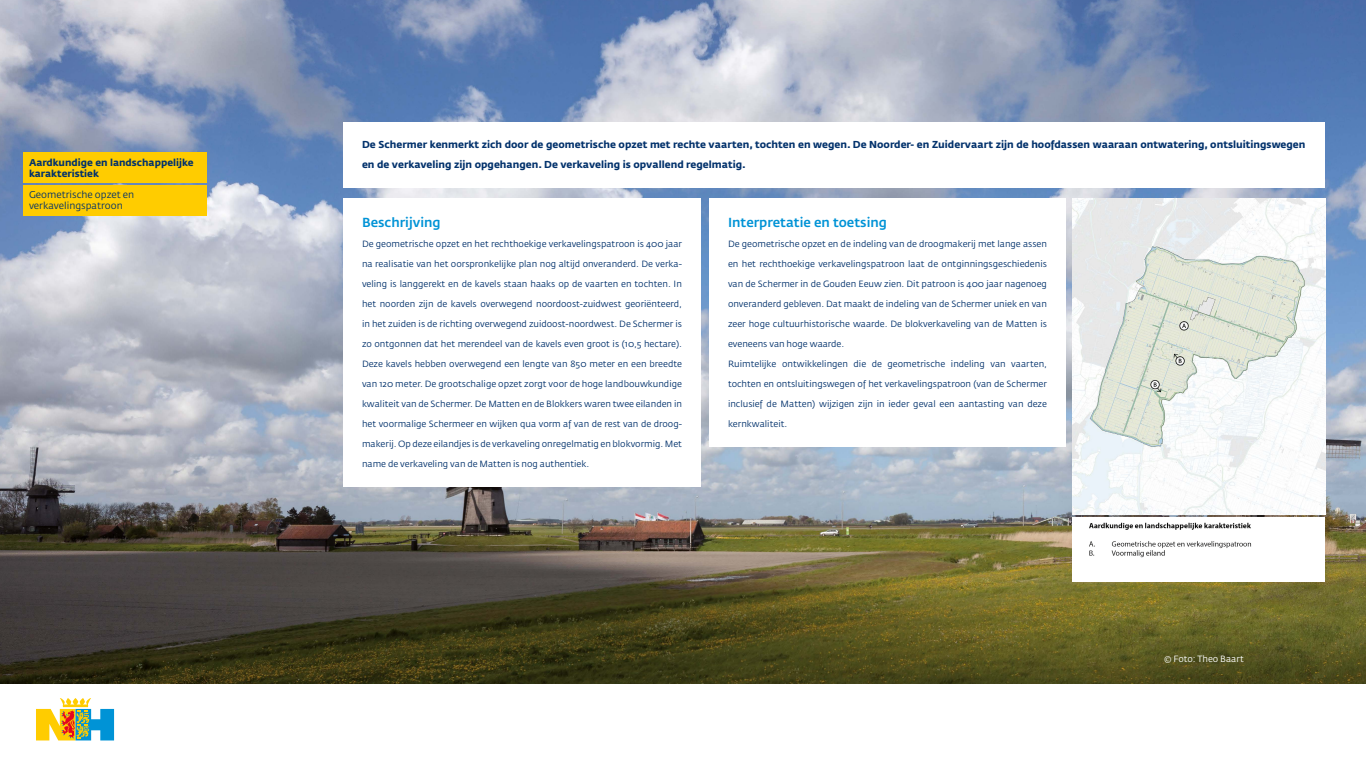
<style>
.page{position:relative;width:1366px;height:768px;background:#fff}
.page>*{position:absolute;margin:0;border:0;box-sizing:border-box;transform-origin:0 0}
.Txt{font:500 13px "Fedra Sans Std";color:#0093d6}
.txt_bold{font:700 10px/20px "Fedra Sans Std";color:#03326c}
.t1{font:700 9.8px/11.7px "Fedra Sans Std";color:#03326c}
.NAV_tekst_actief{font:9.8px/11.7px "Fedra Sans Std";color:#03326c}
.Txt-2{font:9px "Fedra Sans Std";color:#03326c}
.t2{font:9px "Fedra Sans Std";color:#fff}
</style>
<div class="page">
<img style="left:0;top:0;width:1366px;height:684px">
<svg style="left:36px;top:698px;width:78px;height:42px"></svg>
<img style="left:1072px;top:198px;width:253px;height:317px">
<img style="left:1072px;top:517px;width:253px;height:65px">
<div style="left:709px;top:198px;width:357px;height:248px;background:#fff"></div>
<div style="left:343px;top:198px;width:358px;height:288px;background:#fff"></div>
<div style="left:343px;top:122px;width:982px;height:66px;background:#fff"></div>
<div style="left:23px;top:185px;width:184px;height:30px;background:#fc0"></div>
<div style="left:23px;top:153px;width:184px;height:30px;background:#fc0"></div>
<p class="t1" style="left:29px;top:156px;width:166px">Aardkundige en landschappelijke karakteristiek</p>
<p class="NAV_tekst_actief" style="left:29px;top:189px;width:107px">Geometrische opzet en verkavelingspatroon</p>
<p class="txt_bold" style="left:362px;top:135px;width:945px">De Schermer kenmerkt zich door de geometrische opzet met rechte vaarten, tochten en wegen. De Noorder- en Zuidervaart zijn de hoofdassen waaraan ontwatering, ontsluitingswegen en de verkaveling zijn opgehangen. De verkaveling is opvallend regelmatig.</p>
<p class="Txt" style="left:362px;top:214px;width:80px">Beschrijving</p>
<p class="Txt-2" style="left:362px;top:239px;width:322px">De geometrische opzet en het rechthoekige verkavelingspatroon is 400 jaar</p>
<p class="Txt-2" style="left:362px;top:259px;width:322px">na realisatie van het oorspronkelijke plan nog altijd onveranderd. De verka-</p>
<p class="Txt-2" style="left:362px;top:279px;width:321px">veling is langgerekt en de kavels staan haaks op de vaarten en tochten. In</p>
<p class="Txt-2" style="left:362px;top:299px;width:322px">het noorden zijn de kavels overwegend noordoost-zuidwest georiënteerd,</p>
<p class="Txt-2" style="left:362px;top:319px;width:322px">in het zuiden is de richting overwegend zuidoost-noordwest. De Schermer is</p>
<p class="Txt-2" style="left:362px;top:339px;width:322px">zo ontgonnen dat het merendeel van de kavels even groot is (10,5 hectare).</p>
<p class="Txt-2" style="left:362px;top:359px;width:322px">Deze kavels hebben overwegend een lengte van 850 meter en een breedte</p>
<p class="Txt-2" style="left:362px;top:379px;width:322px">van 120 meter. De grootschalige opzet zorgt voor de hoge landbouwkundige</p>
<p class="Txt-2" style="left:362px;top:399px;width:321px">kwaliteit van de Schermer. De Matten en de Blokkers waren twee eilanden in</p>
<p class="Txt-2" style="left:362px;top:419px;width:322px">het voormalige Schermeer en wijken qua vorm af van de rest van de droog-</p>
<p class="Txt-2" style="left:362px;top:439px;width:322px">makerij. Op deze eilandjes is de verkaveling onregelmatig en blokvormig. Met</p>
<p class="Txt-2" style="left:362px;top:459px;width:229px">name de verkaveling van de Matten is nog authentiek.</p>
<p class="Txt" style="left:728px;top:214px;width:161px">Interpretatie en toetsing</p>
<p class="Txt-2" style="left:728px;top:239px;width:320px">De geometrische opzet en de indeling van de droogmakerij met lange assen</p>
<p class="Txt-2" style="left:728px;top:259px;width:320px">en het rechthoekige verkavelingspatroon laat de ontginningsgeschiedenis</p>
<p class="Txt-2" style="left:728px;top:279px;width:321px">van de Schermer in de Gouden Eeuw zien. Dit patroon is 400 jaar nagenoeg</p>
<p class="Txt-2" style="left:728px;top:299px;width:321px">onveranderd gebleven. Dat maakt de indeling van de Schermer uniek en van</p>
<p class="Txt-2" style="left:728px;top:319px;width:321px">zeer hoge cultuurhistorische waarde. De blokverkaveling van de Matten is</p>
<p class="Txt-2" style="left:728px;top:339px;width:118px">eveneens van hoge waarde.</p>
<p class="Txt-2" style="left:728px;top:359px;width:321px">Ruimtelijke ontwikkelingen die de geometrische indeling van vaarten,</p>
<p class="Txt-2" style="left:728px;top:379px;width:321px">tochten en ontsluitingswegen of het verkavelingspatroon (van de Schermer</p>
<p class="Txt-2" style="left:728px;top:399px;width:320px">inclusief de Matten) wijzigen zijn in ieder geval een aantasting van deze</p>
<p class="Txt-2" style="left:728px;top:419px;width:61px">kernkwaliteit.</p>
<p class="t2" style="left:1164px;top:653px;width:82px">© Foto: Theo Baart</p>
</div>
